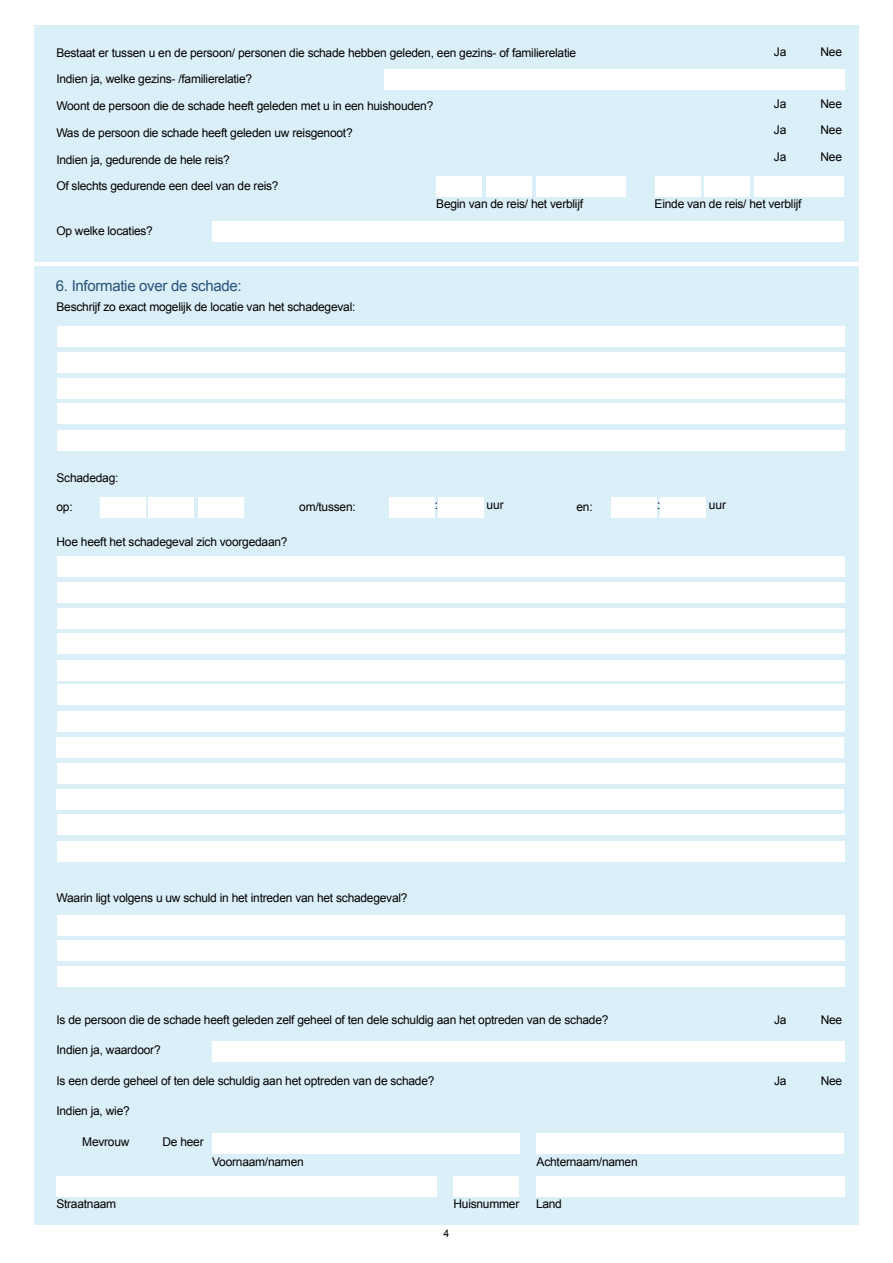
<style>
.page{position:relative;width:893px;height:1263px;background:#fff}
.page>*{position:absolute;margin:0;border:0;box-sizing:border-box;transform-origin:0 0}
.t1{font:15px "Arial";letter-spacing:-.02em;color:#275278}
.t2{font:12px/26.1px "Arial";letter-spacing:-.02em;color:#000}
.t3{font:10.5px "Arial";color:#000}
</style>
<div class="page">
<div style="left:34px;top:267px;width:825px;height:958px;background:#dbeff8"></div>
<div style="left:148px;top:497px;width:46px;height:20px;background:#fff"></div>
<div style="left:438px;top:497px;width:45px;height:20px;background:#fff"></div>
<div style="left:660px;top:497px;width:46px;height:20px;background:#fff"></div>
<div style="left:100px;top:497px;width:46px;height:20px;background:#fff"></div>
<div style="left:389px;top:497px;width:46px;height:20px;background:#fff"></div>
<div style="left:611px;top:497px;width:46px;height:20px;background:#fff"></div>
<div style="left:198px;top:497px;width:46px;height:20px;background:#fff"></div>
<div style="left:34px;top:26px;width:825px;height:235px;background:#dbeff8"></div>
<div style="left:56px;top:737px;width:788px;height:21px;background:#fff"></div>
<div style="left:57px;top:763px;width:787px;height:21px;background:#fff"></div>
<div style="left:56px;top:789px;width:788px;height:20px;background:#fff"></div>
<div style="left:57px;top:814px;width:787px;height:21px;background:#fff"></div>
<div style="left:57px;top:841px;width:787px;height:21px;background:#fff"></div>
<div style="left:57px;top:326px;width:788px;height:21px;background:#fff"></div>
<div style="left:57px;top:352px;width:788px;height:21px;background:#fff"></div>
<div style="left:57px;top:378px;width:788px;height:20px;background:#fff"></div>
<div style="left:57px;top:403px;width:788px;height:21px;background:#fff"></div>
<div style="left:57px;top:430px;width:788px;height:21px;background:#fff"></div>
<div style="left:212px;top:1041px;width:632px;height:20px;background:#fff"></div>
<div style="left:436px;top:176px;width:46px;height:21px;background:#fff"></div>
<div style="left:212px;top:221px;width:632px;height:21px;background:#fff"></div>
<div style="left:655px;top:176px;width:45px;height:21px;background:#fff"></div>
<div style="left:486px;top:176px;width:46px;height:21px;background:#fff"></div>
<div style="left:705px;top:176px;width:45px;height:21px;background:#fff"></div>
<div style="left:536px;top:176px;width:90px;height:21px;background:#fff"></div>
<div style="left:755px;top:176px;width:89px;height:21px;background:#fff"></div>
<div style="left:384px;top:69px;width:460px;height:21px;background:#fff"></div>
<div style="left:57px;top:556px;width:788px;height:21px;background:#fff"></div>
<div style="left:57px;top:582px;width:788px;height:21px;background:#fff"></div>
<div style="left:57px;top:608px;width:788px;height:20px;background:#fff"></div>
<div style="left:57px;top:633px;width:788px;height:21px;background:#fff"></div>
<div style="left:57px;top:660px;width:788px;height:21px;background:#fff"></div>
<div style="left:57px;top:684px;width:788px;height:21px;background:#fff"></div>
<div style="left:57px;top:711px;width:788px;height:21px;background:#fff"></div>
<div style="left:57px;top:915px;width:788px;height:21px;background:#fff"></div>
<div style="left:57px;top:940px;width:788px;height:21px;background:#fff"></div>
<div style="left:57px;top:966px;width:788px;height:21px;background:#fff"></div>
<div style="left:56px;top:1176px;width:381px;height:21px;background:#fff"></div>
<div style="left:536px;top:1176px;width:308px;height:21px;background:#fff"></div>
<div style="left:453px;top:1176px;width:66px;height:21px;background:#fff"></div>
<div style="left:537px;top:1133px;width:307px;height:21px;background:#fff"></div>
<div style="left:212px;top:1133px;width:308px;height:21px;background:#fff"></div>
<p class="t2" style="left:56px;top:39px;width:521px">Bestaat er tussen u en de persoon/ personen die schade hebben geleden, een gezins- of familierelatie</p>
<p class="t2" style="left:774px;top:39px;width:14px">Ja</p>
<p class="t2" style="left:820px;top:39px;width:23px">Nee</p>
<p class="t2" style="left:56px;top:66px;width:197px">Indien ja, welke gezins- /familierelatie?</p>
<p class="t2" style="left:56px;top:93px;width:379px">Woont de persoon die de schade heeft geleden met u in een huishouden?</p>
<p class="t2" style="left:56px;top:120px;width:298px">Was de persoon die schade heeft geleden uw reisgenoot?</p>
<p class="t2" style="left:56px;top:147px;width:224px">Indien ja, gedurende de hele reis?<br>Of slechts gedurende een deel van de reis?</p>
<p class="t2" style="left:56px;top:217px;width:98px">Op welke locaties?</p>
<p class="t2" style="left:774px;top:90px;width:14px">Ja</p>
<p class="t2" style="left:820px;top:90px;width:23px">Nee</p>
<p class="t2" style="left:774px;top:117px;width:14px">Ja</p>
<p class="t2" style="left:820px;top:117px;width:23px">Nee</p>
<p class="t2" style="left:774px;top:144px;width:14px">Ja</p>
<p class="t2" style="left:820px;top:144px;width:23px">Nee</p>
<p class="t2" style="left:436px;top:191px;width:148px">Begin van de reis/ het verblijf</p>
<p class="t2" style="left:655px;top:191px;width:148px">Einde van de reis/ het verblijf</p>
<p class="t1" style="left:56px;top:276px;width:187px">6. Informatie over de schade:</p>
<p class="t2" style="left:57px;top:294px;width:300px">Beschrijf zo exact mogelijk de locatie van het schadegeval:</p>
<p class="t2" style="left:57px;top:465px;width:63px">Schadedag:</p>
<p class="t2" style="left:57px;top:493px;width:18px">op:</p>
<p class="t2" style="left:299px;top:493px;width:58px">om/tussen:</p>
<p class="t2" style="left:576px;top:493px;width:18px">en:</p>
<p class="t2" style="left:435px;top:491px;width:5px">:</p>
<p class="t2" style="left:486px;top:491px;width:19px">uur</p>
<p class="t2" style="left:657px;top:491px;width:5px">:</p>
<p class="t2" style="left:709px;top:491px;width:19px">uur</p>
<p class="t2" style="left:57px;top:529px;width:232px">Hoe heeft het schadegeval zich voorgedaan?</p>
<p class="t2" style="left:57px;top:885px;width:352px">Waarin ligt volgens u uw schuld in het intreden van het schadegeval?</p>
<p class="t2" style="left:57px;top:1007px;width:553px">Is de persoon die de schade heeft geleden zelf geheel of ten dele schuldig aan het optreden van de schade?</p>
<p class="t2" style="left:57px;top:1036px;width:106px">Indien ja, waardoor?</p>
<p class="t2" style="left:57px;top:1068px;width:379px">Is een derde geheel of ten dele schuldig aan het optreden van de schade?</p>
<p class="t2" style="left:56px;top:1098px;width:75px">Indien ja, wie?</p>
<p class="t2" style="left:82px;top:1129px;width:49px">Mevrouw</p>
<p class="t2" style="left:162px;top:1129px;width:43px">De heer</p>
<p class="t2" style="left:212px;top:1148px;width:93px">Voornaam/namen</p>
<p class="t2" style="left:537px;top:1148px;width:103px">Achternaam/namen</p>
<p class="t2" style="left:56px;top:1191px;width:61px">Straatnaam</p>
<p class="t2" style="left:453px;top:1191px;width:67px">Huisnummer</p>
<p class="t2" style="left:536px;top:1191px;width:27px">Land</p>
<p class="t3" style="left:444px;top:1226px;width:7px">4</p>
<p class="t2" style="left:774px;top:1007px;width:14px">Ja</p>
<p class="t2" style="left:774px;top:1068px;width:14px">Ja</p>
<p class="t2" style="left:821px;top:1007px;width:23px">Nee</p>
<p class="t2" style="left:821px;top:1068px;width:23px">Nee</p>
</div>
